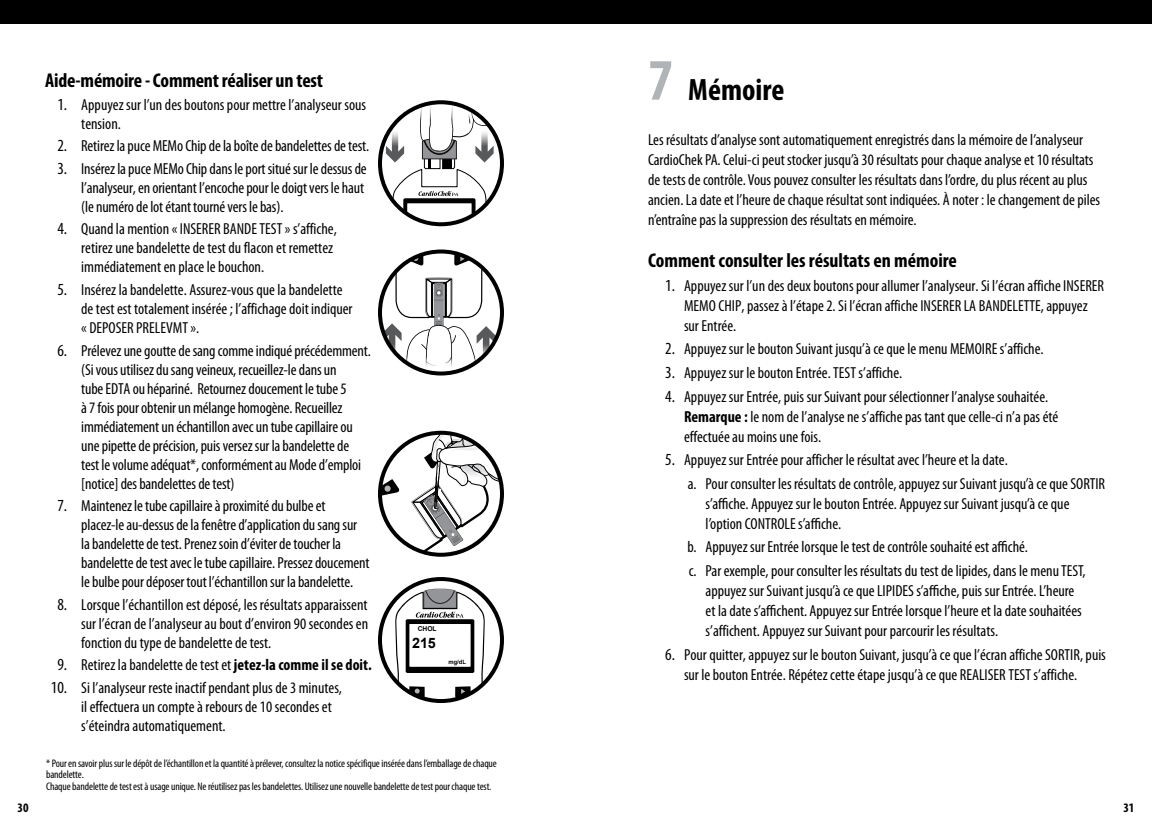
<style>
.page{position:relative;width:1152px;height:828px;background:#fff}
.page>*{position:absolute;margin:0;border:0;box-sizing:border-box;transform-origin:0 0}
.t1{font:700 condensed 31px "Myriad Pro";color:#000}
.t2{font:700 condensed 20px "Myriad Pro";letter-spacing:-.005em;color:#000}
.t3{font:condensed 16px/19px "Myriad Pro";color:#000}
.t4{font:700 14.4px "Arial";color:#000}
.t5{font:700 condensed 13px "Myriad Pro";color:#000}
.t6{font:condensed 11px/11.6px "Myriad Pro";letter-spacing:-.01em;color:#000}
.t7{font:700 6.8px "Arial";color:#000}
.t8{font:700 6px "Arial";color:#000}
.s1{font-size:17px}
.s2{font-weight:700}
.s3{font-size:59px;color:#b1b4b6}
</style>
<div class="page">
<div style="left:0;top:0;width:1152px;height:23px;background:#000"></div>
<svg style="left:380px;top:104px;width:122px;height:120px"></svg>
<div style="left:378px;top:100px;width:126px;height:126px;border:4px solid #000;border-radius:50%"></div>
<svg style="left:382px;top:252px;width:114px;height:119px"></svg>
<div style="left:378px;top:250px;width:126px;height:126px;border:4px solid #000;border-radius:50%"></div>
<svg style="left:380px;top:433px;width:122px;height:121px"></svg>
<div style="left:378px;top:431px;width:126px;height:126px;border:4px solid #000;border-radius:50%"></div>
<svg style="left:395px;top:588px;width:90px;height:113px"></svg>
<div style="left:378px;top:577px;width:126px;height:126px;border:4px solid #000;border-radius:50%"></div>
<p class="t2" style="left:45px;top:68px;width:279px">Aide-mémoire - Comment réaliser un test</p>
<p class="t3" style="left:81px;top:95px;width:286px;text-indent:-24px"><span class="s1">1.</span> Appuyez sur l’un des boutons pour mettre l’analyseur sous tension.</p>
<p class="t3" style="left:57px;top:136px;width:313px"><span class="s1">2.</span> Retirez la puce MEMo Chip de la boîte de bandelettes de test.</p>
<p class="t3" style="left:81px;top:159px;width:287px;text-indent:-24px"><span class="s1">3.</span> Insérez la puce MEMo Chip dans le port situé sur le dessus de l’analyseur, en orientant l’encoche pour le doigt vers le haut (le numéro de lot étant tourné vers le bas).</p>
<p class="t3" style="left:81px;top:219px;width:257px;text-indent:-24px"><span class="s1">4.</span> Quand la mention « INSERER BANDE TEST » s’affiche, retirez une bandelette de test du flacon et remettez immédiatement en place le bouchon.</p>
<p class="t3" style="left:81px;top:280px;width:273px;text-indent:-24px"><span class="s1">5.</span> Insérez la bandelette. Assurez-vous que la bandelette de test est totalement insérée ; l’affichage doit indiquer « DEPOSER PRELEVMT ».</p>
<p class="t3" style="left:81px;top:341px;width:291px;text-indent:-24px"><span class="s1">6.</span> Prélevez une goutte de sang comme indiqué précédemment. (Si vous utilisez du sang veineux, recueillez-le dans un<br>tube EDTA ou hépariné. Retournez doucement le tube 5<br>à 7 fois pour obtenir un mélange homogène. Recueillez immédiatement un échantillon avec un tube capillaire ou une pipette de précision, puis versez sur la bandelette de test le volume adéquat*, conformément au Mode d’emploi [notice] des bandelettes de test)</p>
<p class="t3" style="left:81px;top:496px;width:290px;text-indent:-24px"><span class="s1">7.</span> Maintenez le tube capillaire à proximité du bulbe et placez-le au-dessus de la fenêtre d’application du sang sur la bandelette de test. Prenez soin d’éviter de toucher la bandelette de test avec le tube capillaire. Pressez doucement le bulbe pour déposer tout l’échantillon sur la bandelette.</p>
<p class="t3" style="left:81px;top:595px;width:288px;text-align:justify;text-indent:-24px"><span class="s1">8.</span> Lorsque l’échantillon est déposé, les résultats apparaissent sur l’écran de l’analyseur au bout d’environ 90 secondes en fonction du type de bandelette de test.</p>
<p class="t3" style="left:57px;top:655px;width:316px"><span class="s1">9.</span> Retirez la bandelette de test et <span class="s2">jetez-la comme il se doit.</span></p>
<p class="t3" style="left:81px;top:678px;width:262px;text-indent:-30px"><span class="s1">10.</span> Si l’analyseur reste inactif pendant plus de 3 minutes, il effectuera un compte à rebours de 10 secondes et s’éteindra automatiquement.</p>
<p class="t7" style="left:418px;top:624px;width:21px">CHOL</p>
<p class="t4" style="left:412px;top:634px;width:25px">215</p>
<p class="t8" style="left:448px;top:658px;width:19px">mg/dL</p>
<p class="t6" style="left:46px;top:757px;width:452px">* Pour en savoir plus sur le dépôt de l’échantillon et la quantité à prélever, consultez la notice spécifique insérée dans l’emballage de chaque bandelette.<br>Chaque bandelette de test est à usage unique. Ne réutilisez pas les bandelettes. Utilisez une nouvelle bandelette de test pour chaque test.</p>
<h1 class="t1" style="left:648px;top:70px;width:138px"><span class="s3">7</span> Mémoire</h1>
<p class="t3" style="left:648px;top:130px;width:454px;line-height:20px">Les résultats d’analyse sont automatiquement enregistrés dans la mémoire de l’analyseur CardioChek PA. Celui-ci peut stocker jusqu’à 30 résultats pour chaque analyse et 10 résultats de tests de contrôle. Vous pouvez consulter les résultats dans l’ordre, du plus récent au plus ancien. La date et l’heure de chaque résultat sont indiquées. À noter : le changement de piles n’entraîne pas la suppression des résultats en mémoire.</p>
<p class="t2" style="left:648px;top:248px;width:310px">Comment consulter les résultats en mémoire</p>
<p class="t3" style="left:684px;top:275px;width:422px;line-height:20px;text-indent:-19px"><span class="s1">1.</span> Appuyez sur l’un des deux boutons pour allumer l’analyseur. Si l’écran affiche INSERER<br>MEMO CHIP, passez à l’étape 2. Si l’écran affiche INSERER LA BANDELETTE, appuyez sur Entrée.</p>
<p class="t3" style="left:665px;top:339px;width:380px"><span class="s1">2.</span> Appuyez sur le bouton Suivant jusqu’à ce que le menu MEMOIRE s’affiche.</p>
<p class="t3" style="left:665px;top:363px;width:239px"><span class="s1">3.</span> Appuyez sur le bouton Entrée. TEST s’affiche.</p>
<p class="t3" style="left:684px;top:386px;width:376px;line-height:20px;text-indent:-19px"><span class="s1">4.</span> Appuyez sur Entrée, puis sur Suivant pour sélectionner l’analyse souhaitée.<br><span class="s2">Remarque :</span> le nom de l’analyse ne s’affiche pas tant que celle-ci n’a pas été effectuée au moins une fois.</p>
<p class="t3" style="left:688px;top:448px;width:419px;line-height:23.6px;text-indent:-23px"><span class="s1">5.</span> Appuyez sur Entrée pour afficher le résultat avec l’heure et la date.<br>a. Pour consulter les résultats de contrôle, appuyez sur Suivant jusqu’à ce que SORTIR</p>
<p class="t3" style="left:706px;top:493px;width:365px;line-height:20px">s’affiche. Appuyez sur le bouton Entrée. Appuyez sur Suivant jusqu’à ce que l’option CONTROLE s’affiche.</p>
<p class="t3" style="left:688px;top:535px;width:400px;line-height:23.6px">b. Appuyez sur Entrée lorsque le test de contrôle souhaité est affiché.<br>c. Par exemple, pour consulter les résultats du test de lipides, dans le menu TEST,</p>
<p class="t3" style="left:706px;top:581px;width:378px;line-height:20px">appuyez sur Suivant jusqu’à ce que LIPIDES s’affiche, puis sur Entrée. L’heure et la date s’affichent. Appuyez sur Entrée lorsque l’heure et la date souhaitées s’affichent. Appuyez sur Suivant pour parcourir les résultats.</p>
<p class="t3" style="left:684px;top:644px;width:423px;line-height:20px;text-indent:-19px"><span class="s1">6.</span> Pour quitter, appuyez sur le bouton Suivant, jusqu’à ce que l’écran affiche SORTIR, puis sur le bouton Entrée. Répétez cette étape jusqu’à ce que REALISER TEST s’affiche.</p>
<p class="t5" style="left:18px;top:800px;width:13px">30</p>
<p class="t5" style="left:1123px;top:800px;width:13px">31</p>
</div>
